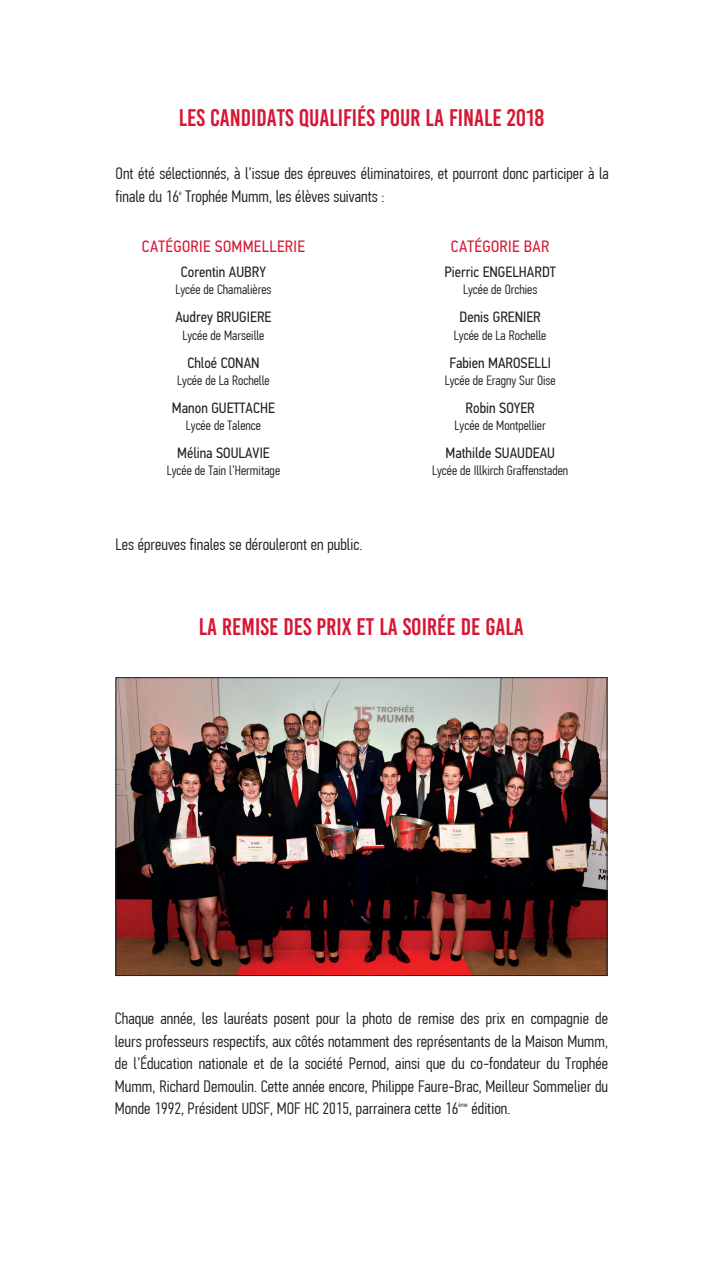
<style>
.page{position:relative;width:723px;height:1276px;background:#fff}
.page>*{position:absolute;margin:0;border:0;box-sizing:border-box;transform-origin:0 0}
.t1{font:24px "Bebas Kai";color:#d71634}
.t2{font:300 16.5px/22.5px "PF Din Text Comp Pro";color:#231f20;text-align:justify;scale:1.1 1}
.t3{font:16.5px "PF Din Text Cond Pro";letter-spacing:.02em;color:#d71634}
.t4{font:15px "PF Din Text Cond Pro";color:#231f20}
.t5{font:300 13.5px "PF Din Text Comp Pro";color:#231f20;scale:1.1 1}
.t6{font:300 6.6px "PF Din Text Comp Pro";color:#231f20;scale:1.1 1}
</style>
<div class="page">
<img style="left:118px;top:679px;width:487px;height:295px">
<div style="left:116px;top:677px;width:491px;height:299px;border:1px solid #231f20"></div>
<h1 class="t1" style="left:179px;top:105px;width:367px">LES CANDIDATS QUALIFIÉS POUR LA FINALE 2018</h1>
<p class="t2" style="left:116px;top:162px;width:450px">Ont été sélectionnés, à l’issue des épreuves éliminatoires, et pourront donc participer à la finale du 16 Trophée Mumm, les élèves suivants :</p>
<p class="t6" style="left:179px;top:188px;width:4px">e</p>
<p class="t3" style="left:142px;top:237px;width:164px">CATÉGORIE SOMMELLERIE</p>
<p class="t4" style="left:181px;top:263px;width:87px">Corentin AUBRY</p>
<p class="t5" style="left:175px;top:282px;width:89px">Lycée de Chamalières</p>
<p class="t4" style="left:175px;top:308px;width:97px">Audrey BRUGIERE</p>
<p class="t5" style="left:182px;top:327px;width:76px">Lycée de Marseille</p>
<p class="t4" style="left:187px;top:353px;width:74px">Chloé CONAN</p>
<p class="t5" style="left:177px;top:372px;width:86px">Lycée de La Rochelle</p>
<p class="t4" style="left:172px;top:399px;width:104px">Manon GUETTACHE</p>
<p class="t5" style="left:186px;top:417px;width:70px">Lycée de Talence</p>
<p class="t4" style="left:177px;top:444px;width:94px">Mélina SOULAVIE</p>
<p class="t5" style="left:167px;top:463px;width:105px">Lycée de Tain l’Hermitage</p>
<p class="t2" style="left:116px;top:533px;width:226px">Les épreuves finales se dérouleront en public.</p>
<p class="t3" style="left:451px;top:237px;width:100px">CATÉGORIE BAR</p>
<p class="t4" style="left:444px;top:263px;width:113px">Pierric ENGELHARDT</p>
<p class="t5" style="left:463px;top:282px;width:69px">Lycée de Orchies</p>
<p class="t4" style="left:459px;top:308px;width:83px">Denis GRENIER</p>
<p class="t5" style="left:454px;top:327px;width:86px">Lycée de La Rochelle</p>
<p class="t4" style="left:449px;top:353px;width:103px">Fabien MAROSELLI</p>
<p class="t5" style="left:445px;top:372px;width:102px">Lycée de Eragny Sur Oise</p>
<p class="t4" style="left:465px;top:399px;width:71px">Robin SOYER</p>
<p class="t5" style="left:454px;top:417px;width:84px">Lycée de Montpellier</p>
<p class="t4" style="left:445px;top:444px;width:111px">Mathilde SUAUDEAU</p>
<p class="t5" style="left:432px;top:463px;width:125px">Lycée de Illkirch Graffenstaden</p>
<h1 class="t1" style="left:199px;top:613px;width:326px">LA REMISE DES PRIX ET LA SOIRÉE DE GALA</h1>
<p class="t2" style="left:115px;top:1007px;width:450px">Chaque année, les lauréats posent pour la photo de remise des prix en compagnie de leurs professeurs respectifs, aux côtés notamment des représentants de la Maison Mumm, de l’Éducation nationale et de la société Pernod, ainsi que du co-fondateur du Trophée Mumm, Richard Demoulin. Cette année encore, Philippe Faure-Brac, Meilleur Sommelier du Monde 1992, Président UDSF, MOF HC 2015, parrainera cette 16</p>
<p class="t6" style="left:458px;top:1100px;width:10px">ème</p>
<p class="t2" style="left:471px;top:1097px;width:37px">édition.</p>
</div>
